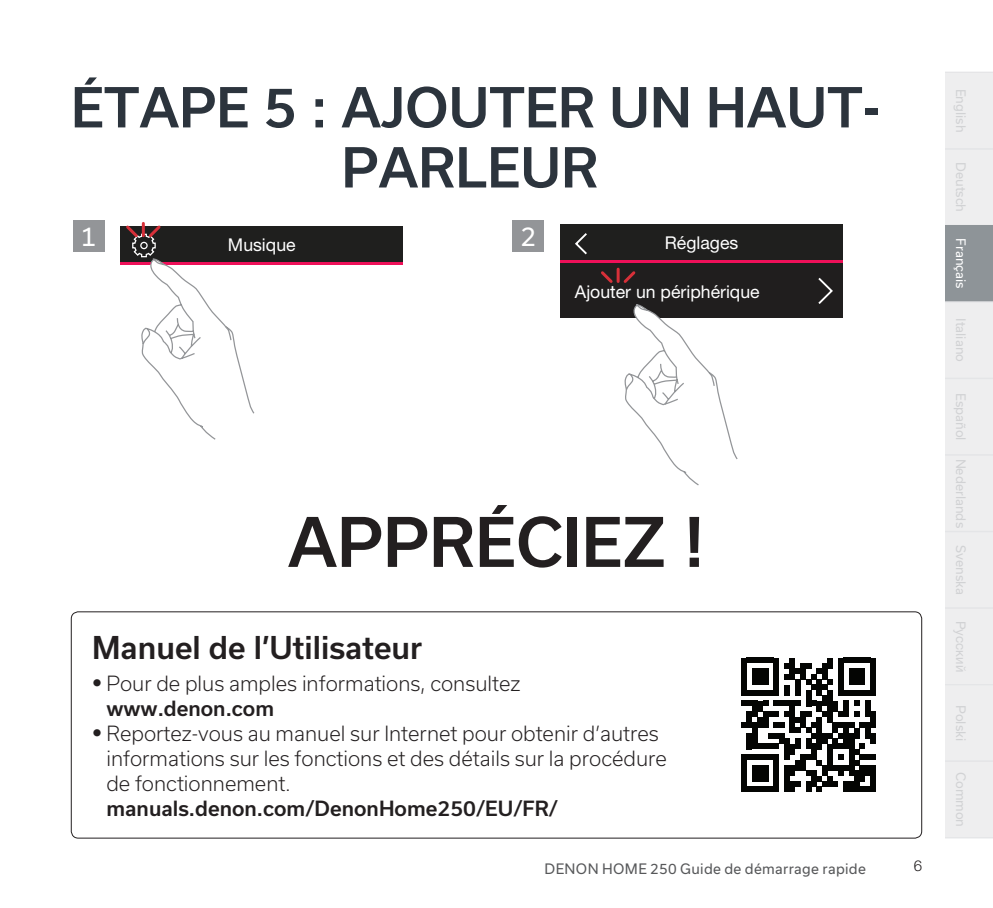
<style>
.page{position:relative;width:993px;height:908px;background:#fff}
.page>*{position:absolute;margin:0;border:0;box-sizing:border-box;transform-origin:0 0}
.t1{font:500 65px "Usual";color:#231f20}
.t2{font:500 52.5px/60px "Usual";color:#2c343d;text-align:center}
.t3{font:500 30px "Usual";color:#231f20}
.t4{font:25px "Usual";color:#fff}
.t5{font:300 20px/25px "Usual";color:#231f20}
.t6{font:500 20px "Usual";color:#231f20}
.t7{font:17.75px "Helvetica Neue LT";color:#fff}
.t8{font:300 15px "Helvetica Neue LTW1 G";color:#231f20}
.t9{font:13.75px "Usual";letter-spacing:.025em;color:#57585a}
.t10{font:13.25px "Helvetica Neue LTW1 G";color:#d1d2d4}
.t11{font:12.5px "Usual";color:#d1d2d4}
.t12{font:12.5px "Usual";color:#fff}
.s1{font-family:"Univers LT Std"}
.s2{font-weight:500}
</style>
<div class="page">
<div style="left:944px;top:225px;width:48px;height:77px;background:#8e9498"></div>
<svg style="left:944px;top:301px;width:48px;height:537px;background:#efeff0"></svg>
<div style="left:944px;top:72px;width:48px;height:154px;background:#eeeeef"></div>
<div style="left:120px;top:226px;width:283px;height:38px;background:#1f1f1e"></div>
<hr style="left:120px;top:262px;width:283px;height:2px;background:#ee1059">
<svg style="left:124px;top:223px;width:131px;height:217px"></svg>
<div style="left:560px;top:224px;width:282px;height:94px;background:#1f1f1e"></div>
<hr style="left:560px;top:260px;width:282px;height:2px;background:#ee1059">
<svg style="left:575px;top:233px;width:12px;height:22px"></svg>
<svg style="left:818px;top:277px;width:15px;height:27px"></svg>
<svg style="left:624px;top:304px;width:114px;height:182px"></svg>
<svg style="left:601px;top:268px;width:35px;height:15px"></svg>
<div style="left:71px;top:611px;width:850px;height:227px;border:1px solid #231f20;border-radius:7px"></div>
<div style="left:752px;top:700px;width:5px;height:16px;background:#040503"></div>
<div style="left:757px;top:700px;width:5px;height:11px;background:#040503"></div>
<div style="left:789px;top:700px;width:5px;height:32px;background:#040503"></div>
<div style="left:816px;top:700px;width:5px;height:11px;background:#040503"></div>
<svg style="left:741px;top:657px;width:91px;height:48px"></svg>
<div style="left:827px;top:689px;width:5px;height:33px;background:#040503"></div>
<div style="left:832px;top:700px;width:5px;height:11px;background:#040503"></div>
<div style="left:837px;top:657px;width:6px;height:38px;background:#040503"></div>
<div style="left:843px;top:700px;width:5px;height:16px;background:#040503"></div>
<div style="left:848px;top:668px;width:6px;height:16px;background:#040503"></div>
<div style="left:854px;top:668px;width:5px;height:16px;background:#040503"></div>
<div style="left:859px;top:668px;width:5px;height:16px;background:#040503"></div>
<svg style="left:843px;top:657px;width:27px;height:6px"></svg>
<svg style="left:843px;top:689px;width:27px;height:16px"></svg>
<div style="left:864px;top:700px;width:6px;height:16px;background:#040503"></div>
<div style="left:870px;top:657px;width:5px;height:38px;background:#040503"></div>
<svg style="left:741px;top:711px;width:134px;height:80px"></svg>
<div style="left:870px;top:765px;width:5px;height:26px;background:#040503"></div>
<div style="left:512px;top:220px;width:32px;height:32px;background:#939598"></div>
<div style="left:73px;top:220px;width:32px;height:32px;background:#939598"></div>
<h2 class="t2" style="left:71px;top:78px;width:811px">ÉTAPE 5 : AJOUTER UN HAUT-<br>PARLEUR</h2>
<p class="t4" style="left:81px;top:222px;width:17px">1</p>
<p class="t4" style="left:520px;top:222px;width:17px">2</p>
<p class="t7" style="left:228px;top:234px;width:69px">Musique</p>
<p class="t7" style="left:664px;top:232px;width:75px">Réglages</p>
<p class="t7" style="left:574px;top:281px;width:186px">Ajouter un périphérique</p>
<h1 class="t1" style="left:288px;top:505px;width:418px">APPRÉCIEZ !</h1>
<h3 class="t3" style="left:92px;top:629px;width:332px">Manuel de l’Utilisateur</h3>
<p class="t5" style="left:106px;top:670px;width:415px;text-indent:-14px"><span class="s1">•</span> Pour de plus amples informations, consultez <span class="s2">www.denon.com</span></p>
<p class="t5" style="left:106px;top:720px;width:562px;text-indent:-14px"><span class="s1">•</span> Reportez-vous au manuel sur Internet pour obtenir d’autres informations sur les fonctions et des détails sur la procédure de fonctionnement.</p>
<p class="t6" style="left:106px;top:796px;width:453px">manuals.denon.com/DenonHome250/EU/FR/</p>
<p class="t9" style="left:544px;top:861px;width:323px">DENON HOME 250 Guide de démarrage rapide</p>
<p class="t8" style="left:913px;top:856px;width:10px">6</p>
<p class="t11" style="left:967px;top:88px;width:45px;rotate:90deg">English</p>
<p class="t11" style="left:967px;top:162px;width:52px;rotate:90deg">Deutsch</p>
<p class="t12" style="left:967px;top:238px;width:52px;rotate:90deg">Français</p>
<p class="t11" style="left:967px;top:318px;width:45px;rotate:90deg">Italiano</p>
<p class="t11" style="left:967px;top:392px;width:49px;rotate:90deg">Español</p>
<p class="t11" style="left:967px;top:458px;width:71px;rotate:90deg">Nederlands</p>
<p class="t11" style="left:967px;top:544px;width:51px;rotate:90deg">Svenska</p>
<p class="t10" style="left:968px;top:620px;width:53px;rotate:90deg">Pусский</p>
<p class="t11" style="left:967px;top:704px;width:37px;rotate:90deg">Polski</p>
<p class="t11" style="left:967px;top:771px;width:57px;rotate:90deg">Common</p>
</div>
